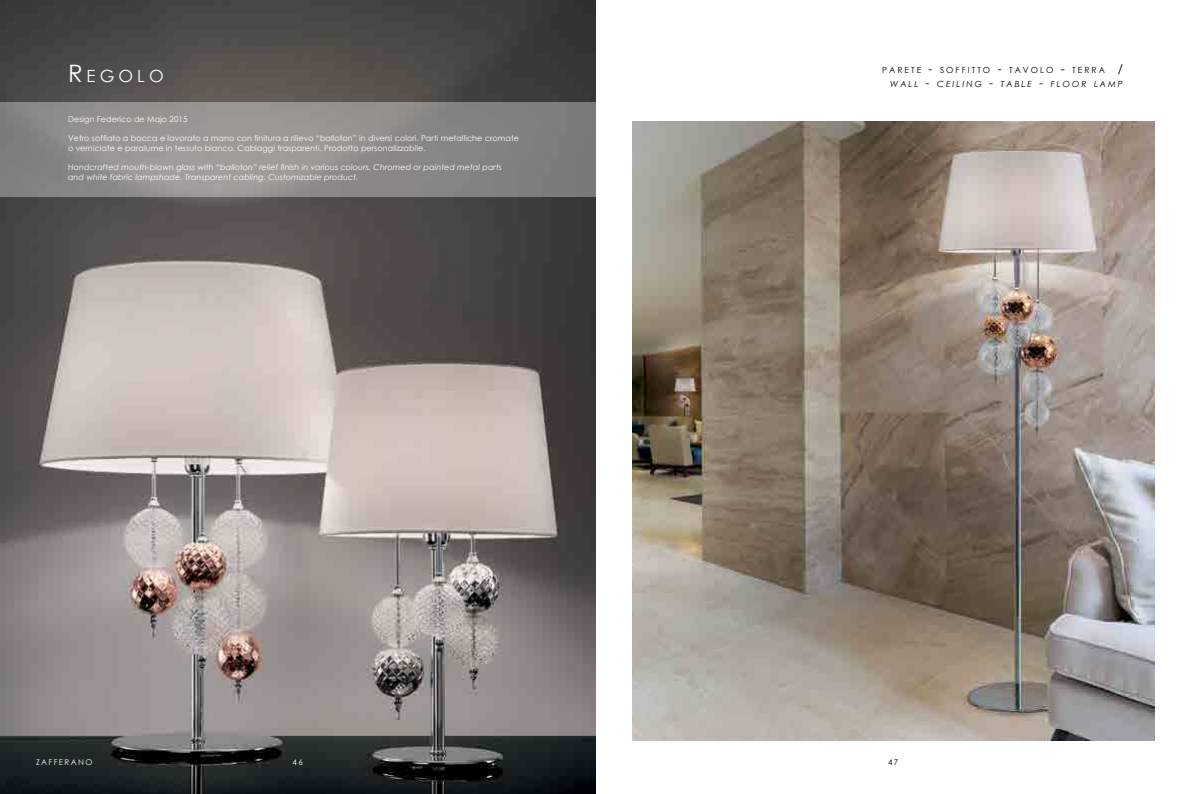
<style>
.page{position:relative;width:1191px;height:794px;background:#fff}
.page>*{position:absolute;margin:0;border:0;box-sizing:border-box;transform-origin:0 0}
.t1{font:16.8px "Century Gothic";color:#fff}
.t2{font:italic 8.4px/14.4px "Century Gothic";letter-spacing:.245em;color:#000;text-align:right}
.t3{font:8.4px "Century Gothic";letter-spacing:.245em;color:#000}
.t4{font:8px/9.6px "Century Gothic";letter-spacing:.01em;color:#fff}
.t5{font:italic 8px/9.6px "Century Gothic";letter-spacing:.01em;color:#fff}
.t6{font:8px "Century Gothic";letter-spacing:.17em;color:#fff}
.t7{font:8px "Century Gothic";color:#000}
.s1{font-size:24px}
.s2{font-style:normal}
.s3{font-style:normal;font-size:12px}
.s4{font-size:12px}
</style>
<div class="page">
<img style="left:0;top:0;width:595px;height:794px">
<svg style="left:0;top:102px;width:595px;height:95px;background:#8e8b8a"></svg>
<img style="left:633px;top:122px;width:522px;height:618px">
<h1 class="t1" style="left:68px;top:64px;width:97px"><span class="s1">R</span>EG OLO</h1>
<p class="t4" style="left:68px;top:114px;width:121px">Design Federico de Majo 2015</p>
<p class="t4" style="left:68px;top:133px;width:452px">Vetro soffiato a bocca e lavorato a mano con finitura a rilievo “balloton” in diversi colori. Parti metalliche cromate o verniciate e paralume in tessuto bianco. Cablaggi trasparenti. Prodotto personalizzabile.</p>
<p class="t5" style="left:68px;top:162px;width:435px">Handcrafted mouth-blown glass with “balloton” relief finish in various colours. Chromed or painted metal parts and white fabric lampshade. Transparent cabling. Customizable product.</p>
<p class="t6" style="left:36px;top:757px;width:58px">ZAFFERANO</p>
<p class="t4" style="left:293px;top:757px;width:12px">46</p>
<p class="t2" style="left:890px;top:62px;width:234px"><span class="s2">A</span> <span class="s3">/<br></span>WALL <span class="s4">-</span> CEILING <span class="s4">-</span> TABLE <span class="s4">-</span> FLOOR LAMP</p>
<p class="t3" style="left:882px;top:64px;width:203px">PARE TE <span class="s4">-</span> SOFFITTO <span class="s4">-</span> TAVOLO <span class="s4">-</span> TERR</p>
<p class="t7" style="left:888px;top:756px;width:12px">47</p>
</div>
